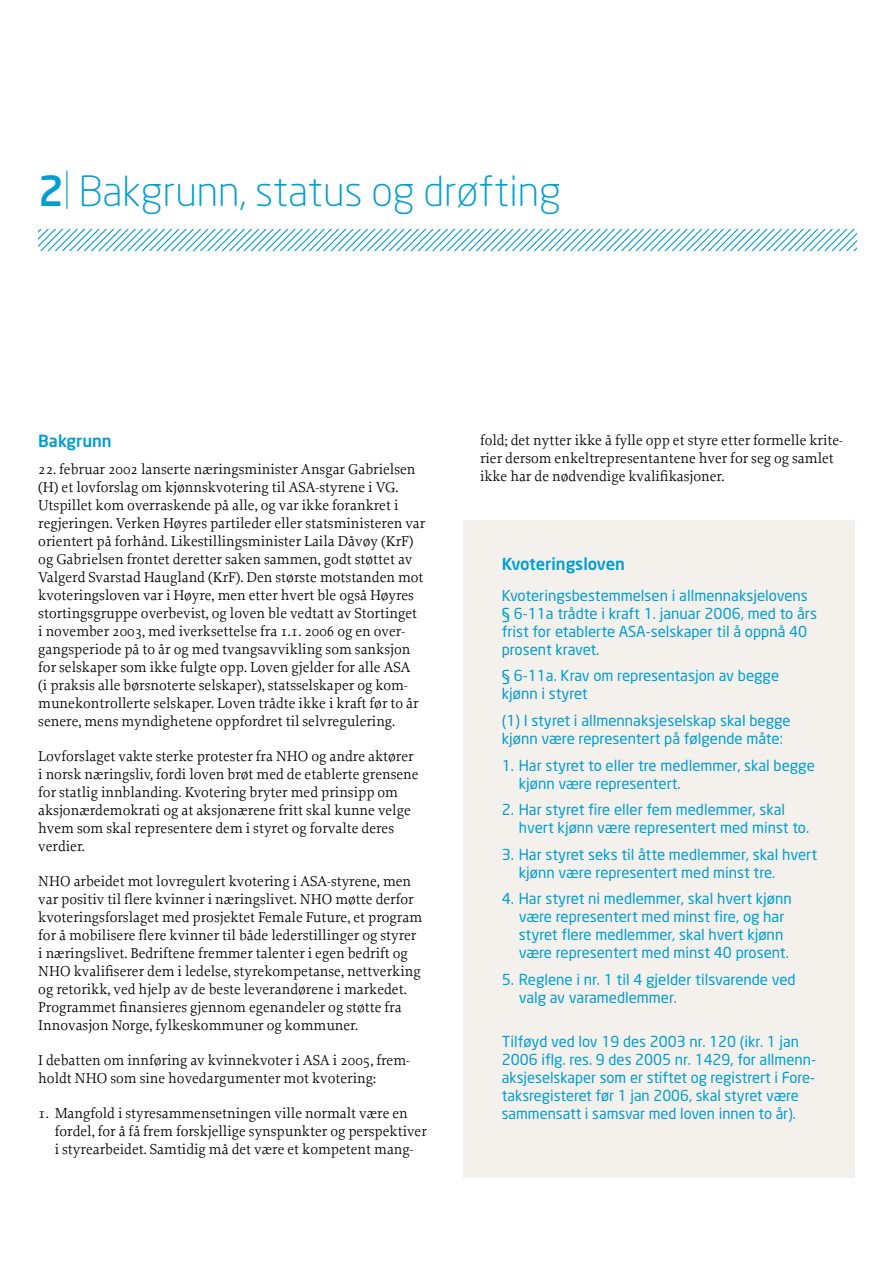
<style>
.page{position:relative;width:893px;height:1263px;background:#fff}
.page>*{position:absolute;margin:0;border:0;box-sizing:border-box;transform-origin:0 0}
.t1{font:300 41.1px "Neo Sans";color:#009ed1;scale:.63 1}
.t2{font:500 16.5px "Neo Sans";color:#009ed1}
.t3{font:15px/18px "Proforma";color:#000}
.t4{font:15px/18px "Neo Sans";color:#009ed1}
.s1{font-weight:500}
</style>
<div class="page">
<svg style="left:38px;top:230px;width:818px;height:21px"></svg>
<div style="left:463px;top:521px;width:392px;height:657px;background:#f4f1ed"></div>
<h1 class="t1" style="left:38px;top:166px;width:831px"><span class="s1">2</span>| Bakgrunn, status og drøfting</h1>
<p class="t2" style="left:38px;top:431px;width:75px">Bakgrunn</p>
<p class="t3" style="left:38px;top:460px;width:389px">22. februar 2002 lanserte næringsminister Ansgar Gabrielsen (H) et lovforslag om kjønnskvotering til ASA-styrene i VG.<br>Utspillet kom overraskende på alle, og var ikke forankret i regjeringen. Verken Høyres partileder eller statsministeren var orientert på forhånd. Likestillingsminister Laila Dåvøy (KrF) og Gabrielsen frontet deretter saken sammen, godt støttet av Valgerd Svarstad Haugland (KrF). Den største motstanden mot kvoteringsloven var i Høyre, men etter hvert ble også Høyres stortingsgruppe overbevist, og loven ble vedtatt av Stortinget<br>i november 2003, med iverksettelse fra 1.1. 2006 og en over&shy;gangsperiode på to år og med tvangsavvikling som sanksjon for selskaper som ikke fulgte opp. Loven gjelder for alle ASA<br>(i praksis alle børsnoterte selskaper), statsselskaper og kom&shy;munekontrollerte selskaper. Loven trådte ikke i kraft før to år senere, mens myndighetene oppfordret til selvregulering.</p>
<p class="t3" style="left:38px;top:747px;width:382px">Lovforslaget vakte sterke protester fra NHO og andre aktører i norsk næringsliv, fordi loven brøt med de etablerte grensene for statlig innblanding. Kvotering bryter med prinsipp om aksjonærdemokrati og at aksjonærene fritt skal kunne velge hvem som skal representere dem i styret og forvalte deres verdier.</p>
<p class="t3" style="left:38px;top:872px;width:385px">NHO arbeidet mot lovregulert kvotering i ASA-styrene, men var positiv til flere kvinner i næringslivet. NHO møtte derfor kvoteringsforslaget med prosjektet Female Future, et program for å mobilisere flere kvinner til både lederstillinger og styrer i næringslivet. Bedriftene fremmer talenter i egen bedrift og NHO kvalifiserer dem i ledelse, styrekompetanse, nettverking og retorikk, ved hjelp av de beste leverandørene i markedet.<br>Programmet finansieres gjennom egenandeler og støtte fra Innovasjon Norge, fylkeskommuner og kommuner.</p>
<p class="t3" style="left:38px;top:1051px;width:373px">I debatten om innføring av kvinnekvoter i ASA i 2005, frem&shy;holdt NHO som sine hovedargumenter mot kvotering:</p>
<p class="t3" style="left:55px;top:1104px;width:374px;text-indent:-17px">1. Mangfold i styresammensetningen ville normalt være en fordel, for å få frem forskjellige synspunkter og perspektiver i styrearbeidet. Samtidig må det være et kompetent mang-</p>
<p class="t3" style="left:480px;top:431px;width:364px">fold; det nytter ikke å fylle opp et styre etter formelle krite&shy;rier dersom enkeltrepresentantene hver for seg og samlet ikke har de nødvendige kvalifikasjoner.</p>
<p class="t2" style="left:502px;top:554px;width:125px">Kvoteringsloven</p>
<p class="t4" style="left:502px;top:586px;width:317px">Kvoteringsbestemmelsen i allmennaksjelovens § 6-11a trådte i kraft 1. januar 2006, med to års frist for etablerte ASA-selskaper til å oppnå 40 prosent kravet.</p>
<p class="t4" style="left:502px;top:667px;width:279px">§ 6-11a. Krav om representasjon av begge kjønn i styret</p>
<p class="t4" style="left:502px;top:711px;width:290px">(1) I styret i allmennaksjeselskap skal begge kjønn være representert på følgende måte:</p>
<p class="t4" style="left:519px;top:756px;width:298px;text-indent:-17px">1. Har styret to eller tre medlemmer, skal begge kjønn være representert.</p>
<p class="t4" style="left:519px;top:800px;width:292px;text-indent:-17px">2. Har styret fire eller fem medlemmer, skal hvert kjønn være representert med minst to.</p>
<p class="t4" style="left:519px;top:845px;width:300px;text-indent:-17px">3. Har styret seks til åtte medlemmer, skal hvert kjønn være representert med minst tre.</p>
<p class="t4" style="left:519px;top:889px;width:275px;text-indent:-17px">4. Har styret ni medlemmer, skal hvert kjønn være representert med minst fire, og har styret flere medlemmer, skal hvert kjønn være representert med minst 40 prosent.</p>
<p class="t4" style="left:519px;top:970px;width:278px;text-indent:-17px">5. Reglene i nr. 1 til 4 gjelder tilsvarende ved valg av varamedlemmer.</p>
<p class="t4" style="left:502px;top:1032px;width:316px">Tilføyd ved lov 19 des 2003 nr. 120 (ikr. 1 jan 2006 iflg. res. 9 des 2005 nr. 1429, for allmenn&shy;aksjeselskaper som er stiftet og registrert i Fore&shy;taksregisteret før 1 jan 2006, skal styret være sammensatt i samsvar med loven innen to år).</p>
</div>
